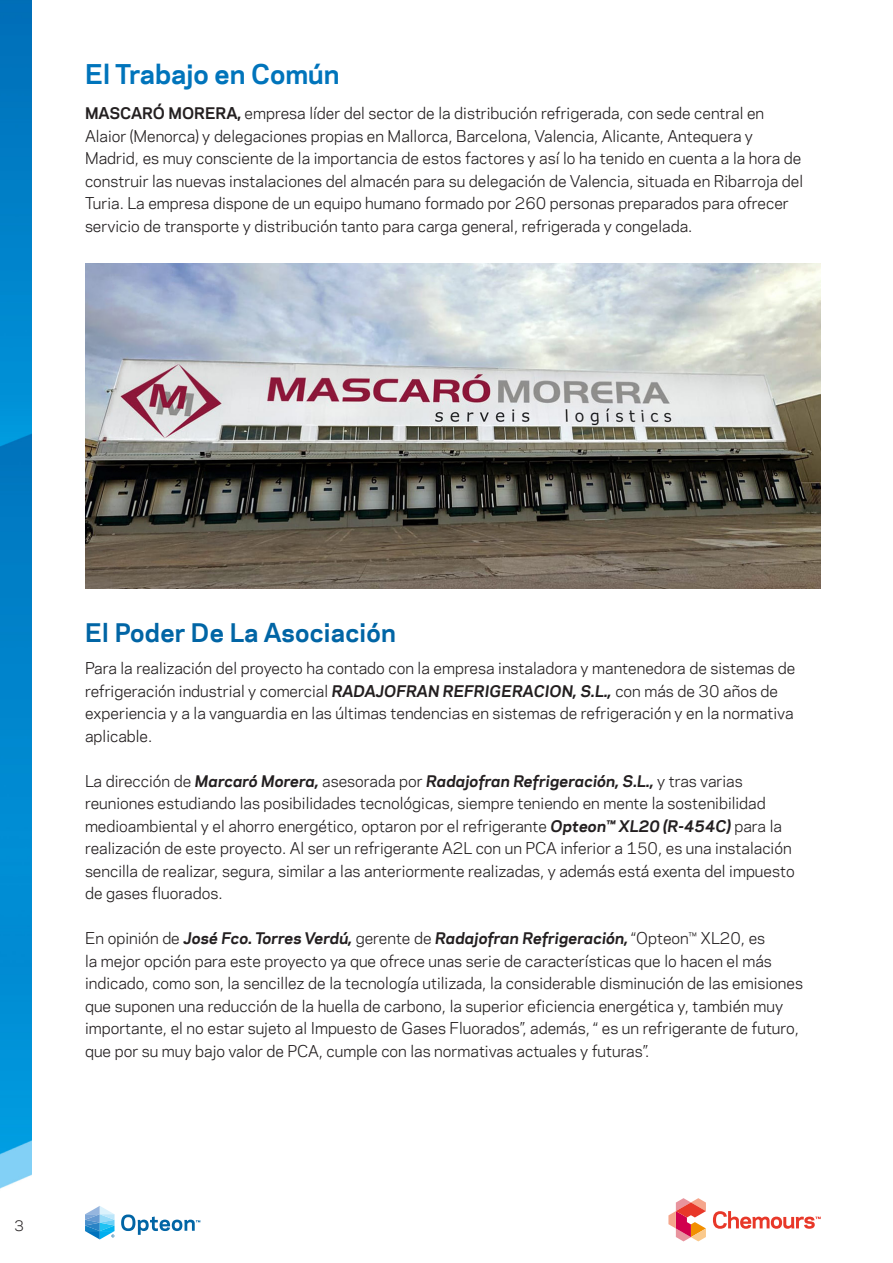
<style>
.page{position:relative;width:893px;height:1263px;background:#fff}
.page>*{position:absolute;margin:0;border:0;box-sizing:border-box;transform-origin:0 0}
.t1{font:700 25.5px "Chemours Sans";color:#0074bb}
.Text{font:700 24px "Chemours Sans";letter-spacing:.01em;color:#0165a5}
.Text-2{font:15px/22.5px "Chemours Sans";color:#231f20}
.Page_number{font:13.5px "Chemours Sans";color:#231f20}
.s1{font-weight:700}
.s2{font-weight:700;font-style:italic}
</style>
<div class="page">
<img style="left:85px;top:264px;width:736px;height:324px">
<img style="left:0;top:0;width:32px;height:1189px">
<svg style="left:668px;top:1198px;width:38px;height:43px"></svg>
<svg style="left:713px;top:1211px;width:108px;height:18px"></svg>
<svg style="left:121px;top:1214px;width:79px;height:21px"></svg>
<svg style="left:85px;top:1206px;width:30px;height:33px"></svg>
<p class="t1" style="left:85px;top:55px;width:256px">El Trabajo en Común</p>
<p class="Text-2" style="left:85px;top:102px;width:720px"><span class="s1">MASCARÓ MORERA,</span> empresa líder del sector de la distribución refrigerada, con sede central en Alaior (Menorca) y delegaciones propias en Mallorca, Barcelona, Valencia, Alicante, Antequera y Madrid, es muy consciente de la importancia de estos factores y así lo ha tenido en cuenta a la hora de construir las nuevas instalaciones del almacén para su delegación de Valencia, situada en Ribarroja del Turia. La empresa dispone de un equipo humano formado por 260 personas preparados para ofrecer servicio de transporte y distribución tanto para carga general, refrigerada y congelada.</p>
<p class="Text" style="left:85px;top:614px;width:312px">El Poder De La Asociación</p>
<p class="Text-2" style="left:85px;top:656px;width:712px">Para la realización del proyecto ha contado con la empresa instaladora y mantenedora de sistemas de refrigeración industrial y comercial <span class="s2">RADAJOFRAN REFRIGERACION, S.L.,</span> con más de 30 años de experiencia y a la vanguardia en las últimas tendencias en sistemas de refrigeración y en la normativa aplicable.</p>
<p class="Text-2" style="left:85px;top:769px;width:711px">La dirección de <span class="s2">Marcaró Morera,</span> asesorada por <span class="s2">Radajofran Refrigeración, S.L.,</span> y tras varias reuniones estudiando las posibilidades tecnológicas, siempre teniendo en mente la sostenibilidad medioambiental y el ahorro energético, optaron por el refrigerante <span class="s2">Opteon™ XL20 (R-454C)</span> para la realización de este proyecto. Al ser un refrigerante A2L con un PCA inferior a 150, es una instalación sencilla de realizar, segura, similar a las anteriormente realizadas, y además está exenta del impuesto de gases fluorados.</p>
<p class="Text-2" style="left:85px;top:926px;width:719px">En opinión de <span class="s2">José Fco. Torres Verdú,</span> gerente de <span class="s2">Radajofran Refrigeración,</span> “Opteon™ XL20, es<br>la mejor opción para este proyecto ya que ofrece unas serie de características que lo hacen el más indicado, como son, la sencillez de la tecnología utilizada, la considerable disminución de las emisiones que suponen una reducción de la huella de carbono, la superior eficiencia energética y, también muy importante, el no estar sujeto al Impuesto de Gases Fluorados”, además, “ es un refrigerante de futuro, que por su muy bajo valor de PCA, cumple con las normativas actuales y futuras”.</p>
<p class="Page_number" style="left:14px;top:1215px;width:11px">3</p>
</div>
